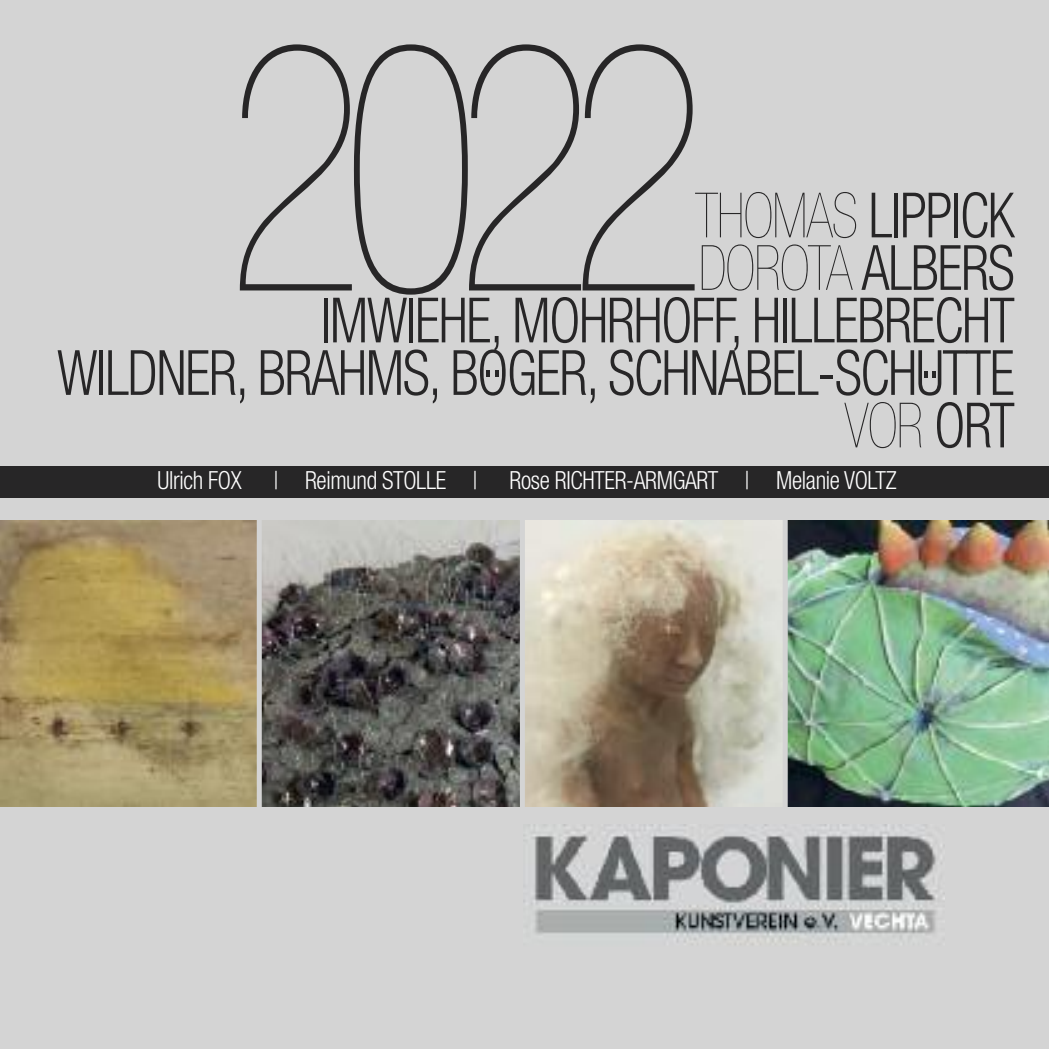
<style>
.page{position:relative;width:1049px;height:1049px;background:#d4d4d4}
.page>*{position:absolute;margin:0;border:0;box-sizing:border-box;transform-origin:0 0}
.t1{font:900 condensed 347.5px "Helvetica Neue";color:#272627;scale:.84 1}
.t2{font:300 condensed 62.5px/52.5px "Helvetica Neue";letter-spacing:-.025em;color:#272627;text-align:right;scale:.9 1}
.t3{font:300 condensed 25px "Helvetica Neue";letter-spacing:-.015em;color:#fff;scale:.95 1}
.s1{font-weight:900}
</style>
<div class="page">
<img style="left:0;top:521px;width:257px;height:286px">
<svg style="left:262px;top:521px;width:258px;height:286px;background:#62605e"></svg>
<svg style="left:525px;top:521px;width:258px;height:286px"></svg>
<img style="left:788px;top:521px;width:261px;height:286px">
<img style="left:524px;top:825px;width:420px;height:120px">
<div style="left:0;top:466px;width:1049px;height:32px;background:#272627"></div>
<h1 class="t1" style="left:226px;top:42px;width:576px">2022</h1>
<p class="t2" style="left:57px;top:194px;width:1065px"><span class="s1">THOMAS</span> LIPPICK<br><span class="s1">DOROTA</span> ALBERS<br>IMWIEHE, MOHRHOFF, HILLEBRECHT<br>WILDNER, BRAHMS, BOGER, SCHNABEL-SCHUTTE<br><span class="s1">VOR</span> ORT</p>
<p class="t2" style="left:481px;top:333px;width:27px">..</p>
<p class="t2" style="left:919px;top:335px;width:25px">..</p>
<p class="t3" style="left:158px;top:471px;width:90px">Ulrich FOX</p>
<p class="t3" style="left:273px;top:471px;width:217px">| Reimund STOLLE |</p>
<p class="t3" style="left:510px;top:471px;width:409px">Rose RICHTER-ARMGART | Melanie VOLTZ</p>
</div>
